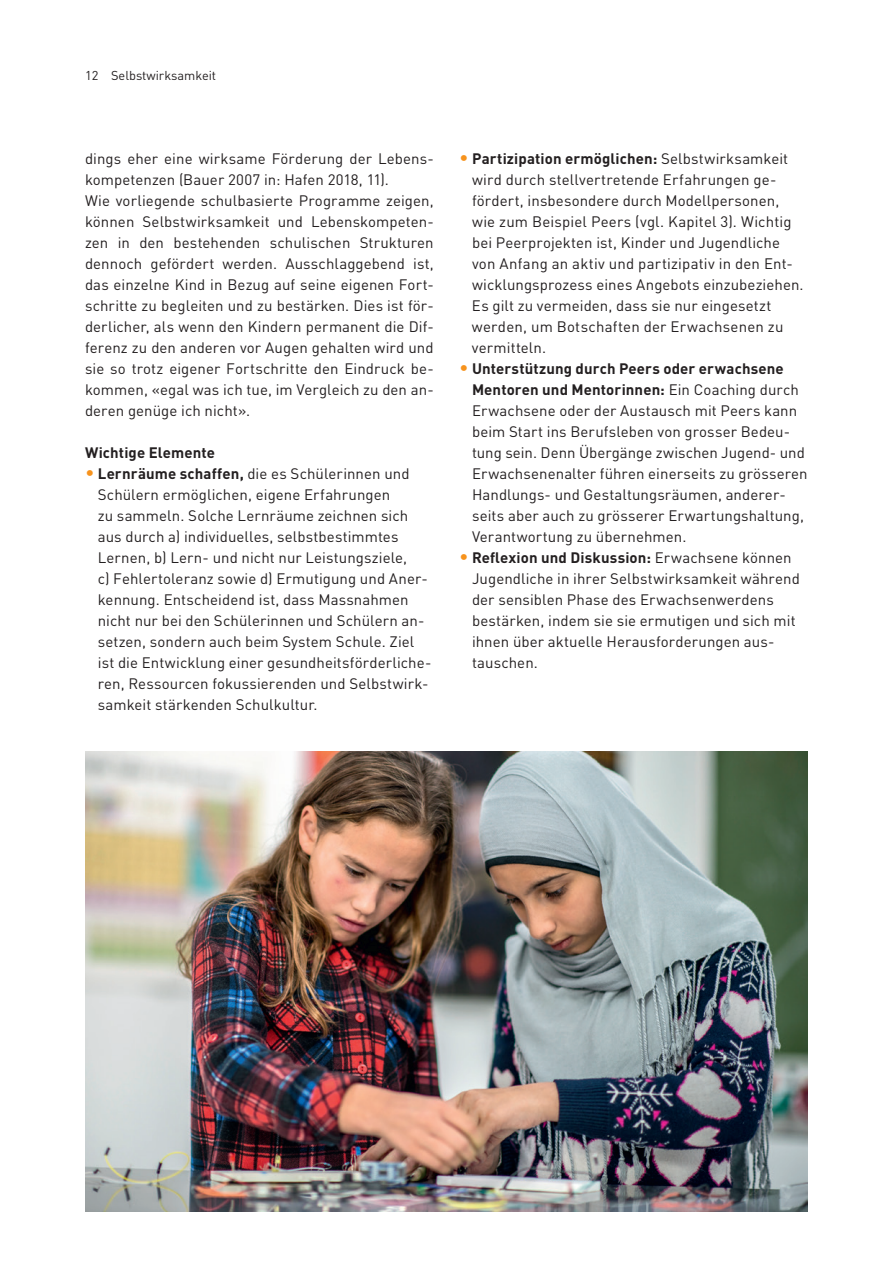
<style>
.page{position:relative;width:893px;height:1263px;background:#fff}
.page>*{position:absolute;margin:0;border:0;box-sizing:border-box;transform-origin:0 0}
.t1{font:15px/21px "DINOT";letter-spacing:.005em;color:#231f20}
.t2{font:700 15px "DINOT";letter-spacing:.005em;color:#231f20}
.t3{font:12.75px "DINOT";color:#231f20}
.s1{font-size:18px;color:#f7931d}
.s2{font-weight:700}
</style>
<div class="page">
<img style="left:85px;top:752px;width:723px;height:460px">
<p class="t3" style="left:85px;top:66px;width:133px">12 Selbstwirksamkeit</p>
<p class="t1" style="left:85px;top:147px;width:350px">dings eher eine wirksame Förderung der Lebens&shy;kompetenzen (Bauer 2007 in: Hafen 2018, 11).<br>Wie vorliegende schulbasierte Programme zeigen, können Selbstwirksamkeit und Lebenskompeten&shy;zen in den bestehenden schulischen Strukturen dennoch gefördert werden. Ausschlaggebend ist, das einzelne Kind in Bezug auf seine eigenen Fort&shy;schritte zu begleiten und zu bestärken. Dies ist för&shy;derlicher, als wenn den Kindern permanent die Dif&shy;ferenz zu den anderen vor Augen gehalten wird und sie so trotz eigener Fortschritte den Eindruck be&shy;kommen, «egal was ich tue, im Vergleich zu den an&shy;deren genüge ich nicht».</p>
<p class="t2" style="left:85px;top:442px;width:132px">Wichtige Elemente</p>
<p class="t1" style="left:98px;top:462px;width:335px;text-indent:-13px"><span class="s1">•</span> <span class="s2">Lernräume schaffen,</span> die es Schülerinnen und Schülern ermöglichen, eigene Erfahrungen<br>zu sammeln. Solche Lernräume zeichnen sich aus durch a) individuelles, selbstbestimmtes Lernen, b) Lern- und nicht nur Leistungsziele,<br>c) Fehlertoleranz sowie d) Ermutigung und Aner&shy;kennung. Entscheidend ist, dass Massnahmen nicht nur bei den Schülerinnen und Schülern an&shy;setzen, sondern auch beim System Schule. Ziel ist die Entwicklung einer gesundheitsförderliche&shy;ren, Ressourcen fokussierenden und Selbstwirk&shy;samkeit stärkenden Schulkultur.</p>
<p class="t1" style="left:472px;top:147px;width:333px;text-indent:-13px"><span class="s1">•</span> <span class="s2">Partizipation ermöglichen:</span> Selbstwirksamkeit wird durch stellvertretende Erfahrungen ge&shy;fördert, insbesondere durch Modellpersonen, wie zum Beispiel Peers (vgl. Kapitel 3). Wichtig bei Peerprojekten ist, Kinder und Jugendliche von Anfang an aktiv und partizipativ in den Ent&shy;wicklungsprozess eines Angebots einzubeziehen.<br>Es gilt zu vermeiden, dass sie nur eingesetzt werden, um Botschaften der Erwachsenen zu vermitteln.</p>
<p class="t1" style="left:472px;top:357px;width:337px;text-indent:-13px"><span class="s1">•</span> <span class="s2">Unterstützung durch Peers oder erwachsene Mentoren und Mentorinnen:</span> Ein Coaching durch Erwachsene oder der Austausch mit Peers kann beim Start ins Berufsleben von grosser Bedeu&shy;tung sein. Denn Übergänge zwischen Jugend- und Erwachsenenalter führen einerseits zu grösseren Handlungs- und Gestaltungsräumen, anderer&shy;seits aber auch zu grösserer Erwartungshaltung, Verantwortung zu übernehmen.</p>
<p class="t1" style="left:472px;top:546px;width:329px;text-indent:-13px"><span class="s1">•</span> <span class="s2">Reflexion und Diskussion:</span> Erwachsene können Jugendliche in ihrer Selbstwirksamkeit während der sensiblen Phase des Erwachsenwerdens bestärken, indem sie sie ermutigen und sich mit ihnen über aktuelle Herausforderungen aus&shy;tauschen.</p>
</div>
